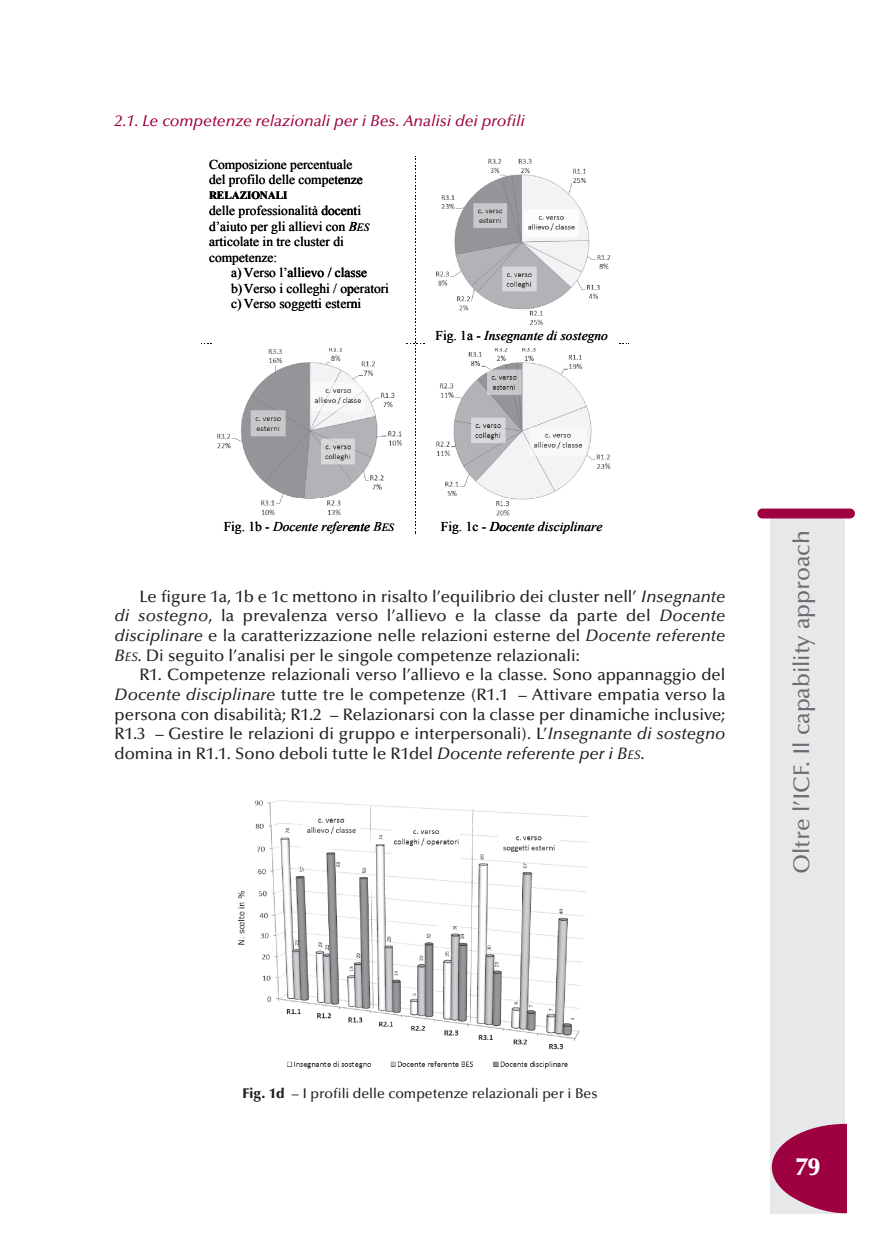
<style>
.page{position:relative;width:869px;height:1241px;background:#fff}
.page>*{position:absolute;margin:0;border:0;box-sizing:border-box;transform-origin:0 0}
.t1{font:900 24.5px "Optima";color:#fff}
.t2{font:500 22.75px "Optima";color:#6c6d70}
.t3{font:500 16.62px/19.6px "Optima";color:#231f20;text-align:justify}
.t4{font:italic 500 15.75px "Optima";color:#9d0140}
.t5{font:500 14px "Optima";color:#231f20}
.t6{font:13.47px/15.6px "Times New Roman";color:#000}
.t7{font:italic 13.47px "Times New Roman";color:#000}
.t8{font:700 11.03px "Times New Roman";color:#000}
.t9{font:italic 11.03px "Times New Roman";color:#000}
.s1{font-size:13.47px}
.s2{font-style:normal}
.s3{font-size:11.03px}
.s4{font-style:italic}
.s5{font-style:italic;font-size:12.42px}
.s6{font-weight:900}
</style>
<div class="page">
<svg style="left:201px;top:156px;width:426px;height:378px"></svg>
<img style="left:213px;top:343px;width:191px;height:175px">
<img style="left:426px;top:343px;width:191px;height:175px">
<img style="left:238px;top:800px;width:351px;height:269px">
<div style="left:770px;top:516px;width:74px;height:697px;background:#e7e8e9"></div>
<div style="left:757px;top:508px;width:97px;height:10px;background:#9d0140;border-radius:5px"></div>
<svg style="left:771px;top:1123px;width:75px;height:89px"></svg>
<p class="t4" style="left:115px;top:114px;width:411px">2.1. Le competenze relazionali per i Bes. Analisi dei profili</p>
<p class="t6" style="left:209px;top:156px;width:155px">Composizione percentuale del profilo delle competenze</p>
<p class="t8" style="left:209px;top:190px;width:80px">RELAZIONALI</p>
<p class="t6" style="left:209px;top:203px;width:153px">delle professionalità docenti d’aiuto per gli allievi con articolate in tre cluster di competenze:</p>
<p class="t6" style="left:231px;top:265px;width:159px">a) Verso l’allievo / classe b)Verso i colleghi / operatori c) Verso soggetti esterni</p>
<p class="t9" style="left:348px;top:221px;width:22px"><span class="s1">B</span>ES</p>
<p class="t7" style="left:435px;top:328px;width:174px"><span class="s2">Fig. 1a</span> Insegnante di sostegno</p>
<p class="t6" style="left:476px;top:327px;width:6px">-</p>
<p class="t7" style="left:223px;top:518px;width:172px"><span class="s2">Fig. 1b</span> Docente referente B<span class="s3">ES</span></p>
<p class="t6" style="left:265px;top:518px;width:6px">-</p>
<p class="t7" style="left:441px;top:518px;width:163px"><span class="s2">Fig. 1c -</span> Docente disciplinare</p>
<p class="t3" style="left:115px;top:588px;width:612px;text-indent:25px">Le figure 1a, 1b e 1c mettono in risalto l’equilibrio dei cluster nell’ <span class="s4">Insegnante di sostegno</span>, la prevalenza verso l’allievo e la classe da parte del <span class="s4">Docente disciplinare</span> e la caratterizzazione nelle relazioni esterne del <span class="s4">Docente referente B</span><span class="s5">ES</span><span class="s4">.</span> Di seguito l’analisi per le singole competenze relazionali:</p>
<p class="t3" style="left:115px;top:666px;width:612px;text-indent:25px">R1. Competenze relazionali verso l’allievo e la classe. Sono appannaggio del <span class="s4">Docente disciplinare</span> tutte tre le competenze (R1.1 – Attivare empatia verso la persona con disabilità; R1.2 – Relazionarsi con la classe per dinamiche inclusive; R1.3 – Gestire le relazioni di gruppo e interpersonali). L’<span class="s4">Insegnante di sostegno </span>domina in R1.1. Sono deboli tutte le R1del <span class="s4">Docente referente per i B</span><span class="s5">ES</span>.</p>
<h2 class="t2" style="left:792px;top:874px;width:345px;rotate:-90deg">Oltre l’ICF. Il capability approach</h2>
<p class="t5" style="left:242px;top:1087px;width:356px"><span class="s6">Fig. 1d</span> – I profili delle competenze relazionali per i Bes</p>
<h1 class="t1" style="left:795px;top:1156px;width:26px">79</h1>
</div>
